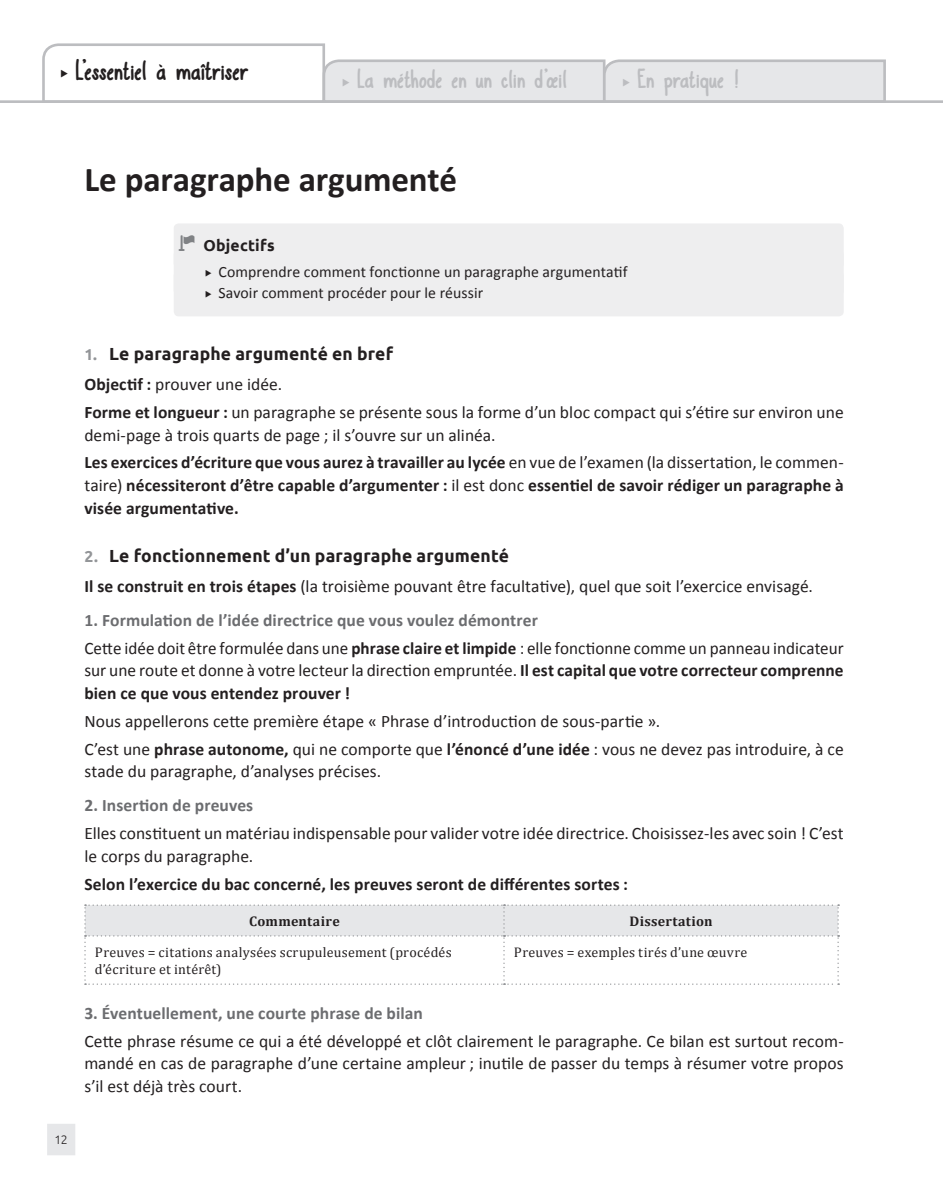
<style>
.page{position:relative;width:943px;height:1191px;background:#fff}
.page>*{position:absolute;margin:0;border:0;box-sizing:border-box;transform-origin:0 0}
.t1{font:700 35px "Calibri";letter-spacing:-.005em;color:#231f20}
.t2{font:24.5px "DJB Thisis Me 2";letter-spacing:-.015em;color:#231f20}
.t3{font:22.75px "DJB Thisis Me 2";letter-spacing:-.01em;color:#bcbdc0}
.t4{font:17.5px/27.7px "Calibri";letter-spacing:.005em;color:#231f20}
.t5{font:700 17.5px/22.8px "Calibri";letter-spacing:.005em;color:#231f20}
.t6{font:700 17.5px "Ubuntu";letter-spacing:.01em;color:#231f20}
.t7{font:700 17.5px "Calibri";letter-spacing:.005em;color:#6c6d70}
.t8{font:15.75px/21px "Calibri";letter-spacing:.005em;color:#231f20}
.t9{font:700 15.75px "Ubuntu";letter-spacing:.015em;color:#231f20}
.t10{font:14px/17.5px "Cambria";letter-spacing:.02em;color:#231f20}
.t11{font:700 14px "Cambria";letter-spacing:.02em;color:#231f20}
.t12{font:300 12.25px "Ubuntu";color:#231f20}
.s1{font-family:"Web Hosting Hub Glyphs";font-weight:400;color:#808285}
.s2{font-size:15.75px;color:#939598}
.s3{font-weight:700}
.s4{font-weight:400}
.s5{font-weight:700;color:#6c6d70}
</style>
<div class="page">
<hr style="left:0;top:100px;width:943px;height:3px;background:#bcbdc0">
<div style="left:47px;top:1123px;width:28px;height:32px;background:#e6e7e9"></div>
<div style="left:174px;top:223px;width:669px;height:45px;background:#eeeeef;border-radius:5px"></div>
<div style="left:174px;top:250px;width:669px;height:45px;background:#eeeeef;border-radius:5px"></div>
<div style="left:174px;top:271px;width:669px;height:45px;background:#eeeeef;border-radius:5px"></div>
<svg style="left:84px;top:904px;width:755px;height:80px"></svg>
<svg style="left:41px;top:43px;width:846px;height:58px"></svg>
<h2 class="t2" style="left:76px;top:54px;width:174px">L’essentiel à maîtriser</h2>
<h3 class="t3" style="left:357px;top:64px;width:211px">La méthode en un clin d’œil</h3>
<h3 class="t3" style="left:638px;top:64px;width:102px">En pratique !</h3>
<h1 class="t1" style="left:84px;top:157px;width:374px">Le paragraphe argumenté</h1>
<p class="t9" style="left:179px;top:235px;width:98px"><span class="s1">Ŵ</span> Objectifs</p>
<p class="t8" style="left:218px;top:261px;width:411px">Comprendre comment fonctionne un paragraphe argumentatif<br>Savoir comment procéder pour le réussir</p>
<p class="t12" style="left:55px;top:1131px;width:15px">12</p>
<p class="t6" style="left:84px;top:343px;width:310px"><span class="s2">1.</span> Le paragraphe argumenté en bref</p>
<p class="t4" style="left:84px;top:370px;width:760px"><span class="s3">Objectif :</span> prouver une idée.<br><span class="s3">Forme et longueur :</span> un paragraphe se présente sous la forme d’un bloc compact qui s’étire sur environ une</p>
<p class="t4" style="left:84px;top:421px;width:760px">demi-page à trois quarts de page ; il s’ouvre sur un alinéa.<br><span class="s3">Les exercices d’écriture que vous aurez à travailler au lycée</span> en vue de l’examen (la dissertation, le commen-</p>
<p class="t5" style="left:84px;top:474px;width:760px"><span class="s4">taire)</span> nécessiteront d’être capable d’argumenter : <span class="s4">il est donc</span> essentiel de savoir rédiger un paragraphe à visée argumentative.</p>
<p class="t6" style="left:84px;top:544px;width:426px"><span class="s2">2.</span> Le fonctionnement d’un paragraphe argumenté</p>
<p class="t4" style="left:84px;top:572px;width:730px"><span class="s3">Il se construit en trois étapes</span> (la troisième pouvant être facultative), quel que soit l’exercice envisagé.</p>
<p class="t4" style="left:84px;top:606px;width:760px"><span class="s5">1. Formulation de l’idée directrice que vous voulez démontrer<br></span>Cette idée doit être formulée dans une <span class="s3">phrase claire et limpide</span> : elle fonctionne comme un panneau indicateur</p>
<p class="t5" style="left:84px;top:659px;width:760px"><span class="s4">sur une route et donne à votre lecteur la direction empruntée.</span> Il est capital que votre correcteur comprenne bien ce que vous entendez prouver !</p>
<p class="t4" style="left:84px;top:707px;width:760px">Nous appellerons cette première étape « Phrase d’introduction de sous-partie ».<br>C’est une <span class="s3">phrase autonome,</span> qui ne comporte que <span class="s3">l’énoncé d’une idée</span> : vous ne devez pas introduire, à ce</p>
<p class="t4" style="left:84px;top:757px;width:298px">stade du paragraphe, d’analyses précises.</p>
<p class="t7" style="left:84px;top:794px;width:170px">2. Insertion de preuves</p>
<p class="t4" style="left:84px;top:822px;width:760px;line-height:22.8px">Elles constituent un matériau indispensable pour valider votre idée directrice. Choisissez-les avec soin ! C’est le corps du paragraphe.</p>
<p class="t5" style="left:84px;top:872px;width:545px">Selon l’exercice du bac concerné, les preuves seront de différentes sortes :</p>
<p class="t11" style="left:249px;top:911px;width:92px">Commentaire</p>
<p class="t11" style="left:629px;top:911px;width:84px">Dissertation</p>
<p class="t10" style="left:95px;top:943px;width:358px">Preuves = citations analysées scrupuleusement (procédés d’écriture et intérêt)</p>
<p class="t10" style="left:514px;top:943px;width:235px">Preuves = exemples tirés d’une œuvre</p>
<p class="t7" style="left:84px;top:1002px;width:340px">3. Éventuellement, une courte phrase de bilan</p>
<p class="t4" style="left:84px;top:1029px;width:760px;line-height:22.8px;text-align:justify">Cette phrase résume ce qui a été développé et clôt clairement le paragraphe. Ce bilan est surtout recom&shy;mandé en cas de paragraphe d’une certaine ampleur ; inutile de passer du temps à résumer votre propos s’il est déjà très court.</p>
</div>
